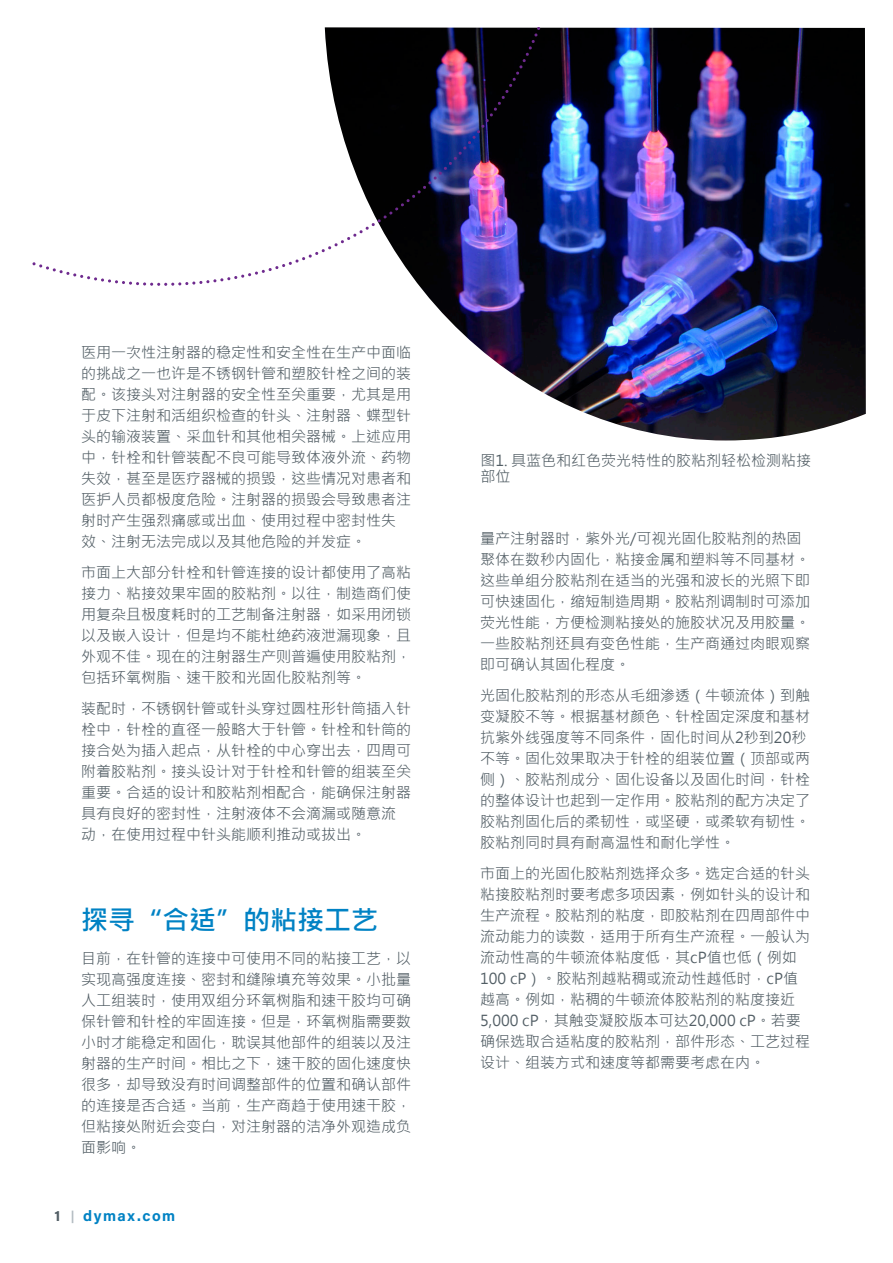
<style>
.page{position:relative;width:893px;height:1263px;background:#fff}
.page>*{position:absolute;margin:0;border:0;box-sizing:border-box;transform-origin:0 0}
.Main_Subhead{font:700 27px "Microsoft Jheng Hei";color:#0082c4}
.text{font:15px/21px "Microsoft Jheng Hei";color:#525e65}
.Main_Subhead-2{font:700 15px "Acumin Pro";letter-spacing:.105em;color:#0082c4}
.s1{color:#525e65}
.s2{font-size:12px;color:#b1bac0}
</style>
<div class="page">
<img style="left:419px;top:27px;width:447px;height:413px">
<svg style="left:32px;top:27px;width:508px;height:259px"></svg>
<p class="text" style="left:81px;top:342px;width:331px">医用一次性注射器的稳定性和安全性在生产中面临的挑战之一也许是不锈钢针管和塑胶针栓之间的装配。该接头对注射器的安全性至关重要，尤其是用于皮下注射和活组织检查的针头、注射器、蝶型针头的输液装置、采血针和其他相关器械。上述应用中，针栓和针管装配不良可能导致体液外流、药物失效，甚至是医疗器械的损毁，这些情况对患者和医护人员都极度危险。注射器的损毁会导致患者注射时产生强烈痛感或出血、使用过程中密封性失效、注射无法完成以及其他危险的并发症。</p>
<p class="text" style="left:81px;top:562px;width:331px;text-align:justify">市面上大部分针栓和针管连接的设计都使用了高粘接力、粘接效果牢固的胶粘剂。以往，制造商们使用复杂且极度耗时的工艺制备注射器，如采用闭锁以及嵌入设计，但是均不能杜绝药液泄漏现象，且外观不佳。现在的注射器生产则普遍使用胶粘剂，包括环氧树脂、速干胶和光固化胶粘剂等。</p>
<p class="text" style="left:81px;top:698px;width:331px">装配时，不锈钢针管或针头穿过圆柱形针筒插入针栓中，针栓的直径一般略大于针管。针栓和针筒的接合处为插入起点，从针栓的中心穿出去，四周可附着胶粘剂。接头设计对于针栓和针管的组装至关重要。合适的设计和胶粘剂相配合，能确保注射器具有良好的密封性，注射液体不会滴漏或随意流动，在使用过程中针头能顺利推动或拔出。</p>
<p class="Main_Subhead" style="left:81px;top:903px;width:298px">探寻“合适”的粘接工艺</p>
<p class="text" style="left:81px;top:948px;width:331px;text-align:justify">目前，在针管的连接中可使用不同的粘接工艺，以实现高强度连接、密封和缝隙填充等效果。小批量人工组装时，使用双组分环氧树脂和速干胶均可确保针管和针栓的牢固连接。但是，环氧树脂需要数小时才能稳定和固化，耽误其他部件的组装以及注射器的生产时间。相比之下，速干胶的固化速度快很多，却导致没有时间调整部件的位置和确认部件的连接是否合适。当前，生产商趋于使用速干胶，但粘接处附近会变白，对注射器的洁净外观造成负面影响。</p>
<p class="Main_Subhead-2" style="left:55px;top:1205px;width:122px"><span class="s1">1</span> <span class="s2">|</span> dymax.com</p>
<p class="text" style="left:480px;top:452px;width:332px;line-height:16.5px">图1. 具蓝色和红色荧光特性的胶粘剂轻松检测粘接部位</p>
<p class="text" style="left:480px;top:528px;width:332px">量产注射器时，紫外光/可视光固化胶粘剂的热固聚体在数秒内固化，粘接金属和塑料等不同基材。这些单组分胶粘剂在适当的光强和波长的光照下即可快速固化，缩短制造周期。胶粘剂调制时可添加荧光性能，方便检测粘接处的施胶状况及用胶量。一些胶粘剂还具有变色性能，生产商通过肉眼观察即可确认其固化程度。</p>
<p class="text" style="left:480px;top:685px;width:332px">光固化胶粘剂的形态从毛细渗透（牛顿流体）到触变凝胶不等。根据基材颜色、针栓固定深度和基材抗紫外线强度等不同条件，固化时间从2秒到20秒不等。固化效果取决于针栓的组装位置（顶部或两侧）、胶粘剂成分、固化设备以及固化时间，针栓的整体设计也起到一定作用。胶粘剂的配方决定了胶粘剂固化后的柔韧性，或坚硬，或柔软有韧性。胶粘剂同时具有耐高温性和耐化学性。</p>
<p class="text" style="left:480px;top:863px;width:332px">市面上的光固化胶粘剂选择众多。选定合适的针头粘接胶粘剂时要考虑多项因素，例如针头的设计和生产流程。胶粘剂的粘度，即胶粘剂在四周部件中流动能力的读数，适用于所有生产流程。一般认为流动性高的牛顿流体粘度低，其cP值也低（例如<br>100 cP）。胶粘剂越粘稠或流动性越低时，cP值越高。例如，粘稠的牛顿流体胶粘剂的粘度接近<br>5,000 cP，其触变凝胶版本可达20,000 cP。若要确保选取合适粘度的胶粘剂，部件形态、工艺过程设计、组装方式和速度等都需要考虑在内。</p>
</div>
